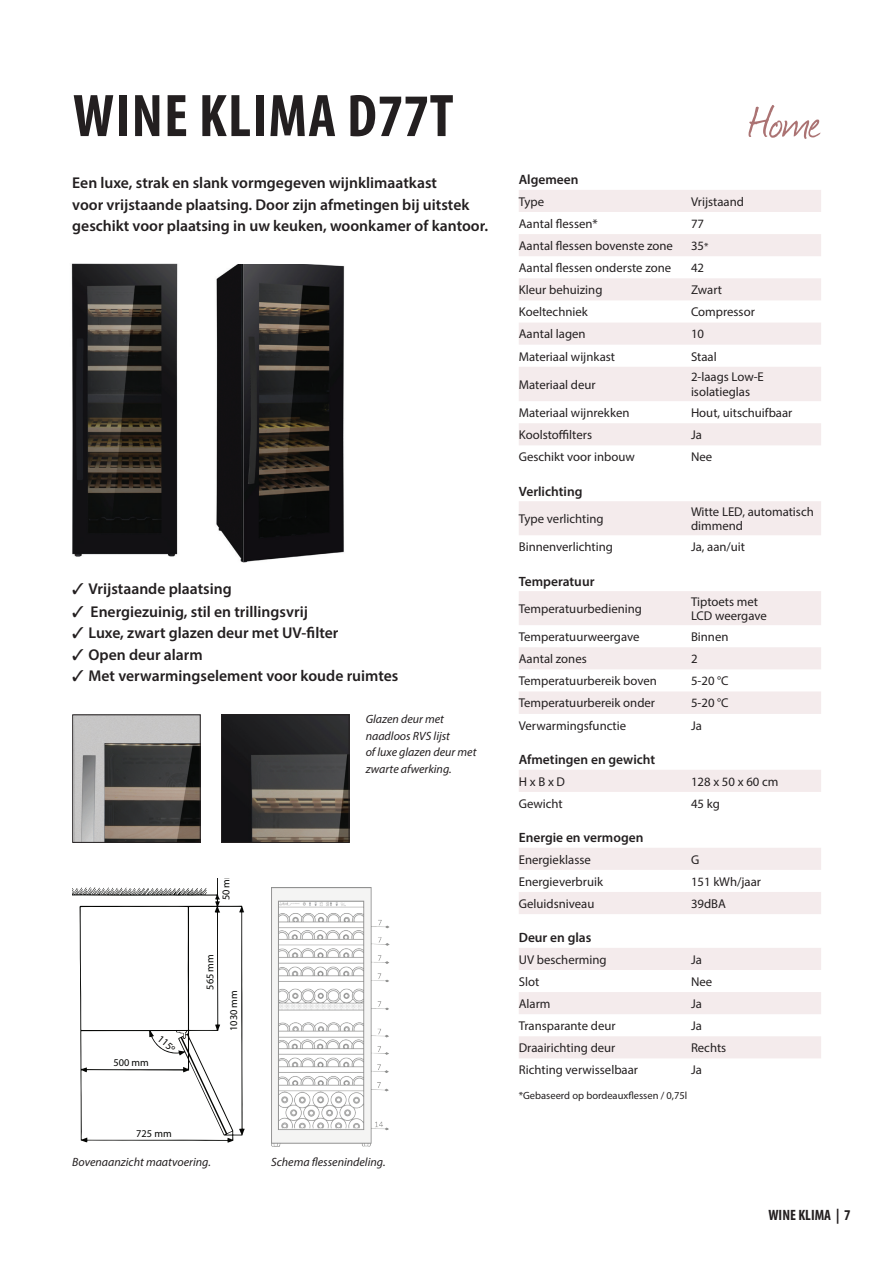
<style>
.page{position:relative;width:893px;height:1263px;background:#fff}
.page>*{position:absolute;margin:0;border:0;box-sizing:border-box;transform-origin:0 0}
.t1{font:700 condensed 60.6px "Myriad Pro";letter-spacing:.02em;color:#231f20}
.t2{font:51.75px "Journal";color:#ab7373}
.t3{font:600 15.6px/21.5px "Myriad Pro";color:#231f20}
.t4{font:700 condensed 15px "Myriad Pro";color:#231f20}
.t5{font:600 13.5px "Myriad Pro";color:#231f20}
.t6{font:12.75px/14.9px "Myriad Pro";color:#231f20}
.t7{font:italic 12px/16.5px "Myriad Pro";color:#231f20}
.t8{font:10.5px "Myriad Pro";color:#231f20}
.t9{font:10.35px "Myriad Pro";color:#040503}
.s1{font-size:10.5px}
</style>
<div class="page">
<svg style="left:519px;top:190px;width:302px;height:255px;fill:#f4ebec"></svg>
<div style="left:519px;top:501px;width:302px;height:34px;background:#f4ebec"></div>
<svg style="left:519px;top:591px;width:302px;height:123px"></svg>
<div style="left:519px;top:770px;width:302px;height:22px;background:#f4ebec"></div>
<svg style="left:519px;top:848px;width:302px;height:66px"></svg>
<svg style="left:519px;top:948px;width:302px;height:110px"></svg>
<img style="left:71px;top:264px;width:107px;height:292px">
<img style="left:216px;top:264px;width:129px;height:299px">
<img style="left:272px;top:887px;width:117px;height:259px">
<svg style="left:72px;top:878px;width:173px;height:265px"></svg>
<img style="left:74px;top:716px;width:125px;height:125px">
<div style="left:72px;top:714px;width:129px;height:129px;border:1px solid #231f20"></div>
<img style="left:223px;top:716px;width:124px;height:125px">
<div style="left:221px;top:714px;width:128px;height:129px;border:1px solid #231f20"></div>
<h1 class="t1" style="left:73px;top:78px;width:382px">WINE KLIMA D77T</h1>
<p class="t3" style="left:72px;top:172px;width:417px">Een luxe, strak en slank vormgegeven wijnklimaatkast<br>voor vrijstaande plaatsing. Door zijn afmetingen bij uitstek geschikt voor plaatsing in uw keuken, woonkamer of kantoor.</p>
<p class="t3" style="left:72px;top:578px;width:161px">✓ Vrijstaande plaatsing</p>
<p class="t3" style="left:72px;top:600px;width:237px">✓ Energiezuinig, stil en trillingsvrij</p>
<p class="t3" style="left:72px;top:622px;width:268px">✓ Luxe, zwart glazen deur met UV-filter</p>
<p class="t3" style="left:72px;top:643px;width:132px">✓ Open deur alarm</p>
<p class="t3" style="left:72px;top:665px;width:328px">✓ Met verwarmingselement voor koude ruimtes</p>
<p class="t9" style="left:113px;top:1056px;width:37px">500 mm</p>
<p class="t9" style="left:163px;top:1032px;width:21px;rotate:40deg">115º</p>
<p class="t9" style="left:136px;top:1127px;width:37px">725 mm</p>
<p class="t9" style="left:220px;top:900px;width:32px;rotate:-90deg">50 mm</p>
<p class="t9" style="left:204px;top:990px;width:37px;rotate:-90deg">565 mm</p>
<p class="t9" style="left:227px;top:1031px;width:42px;rotate:-90deg">1030 mm</p>
<p class="t7" style="left:366px;top:711px;width:112px">Glazen deur met naadloos RVS lijst<br>of luxe glazen deur met zwarte afwerking.</p>
<p class="t7" style="left:72px;top:1153px;width:140px">Bovenaanzicht maatvoering.</p>
<p class="t7" style="left:271px;top:1153px;width:116px">Schema flessenindeling.</p>
<h2 class="t2" style="left:749px;top:87px;width:73px">Home</h2>
<p class="t5" style="left:519px;top:171px;width:61px">Algemeen</p>
<p class="t6" style="left:519px;top:194px;width:27px">Type</p>
<p class="t6" style="left:691px;top:194px;width:55px">Vrijstaand</p>
<p class="t6" style="left:519px;top:216px;width:81px">Aantal flessen*</p>
<p class="t6" style="left:691px;top:216px;width:15px">77</p>
<p class="t6" style="left:519px;top:238px;width:156px">Aantal flessen bovenste zone</p>
<p class="t6" style="left:691px;top:238px;width:19px">35<span class="s1">*</span></p>
<p class="t6" style="left:519px;top:260px;width:154px">Aantal flessen onderste zone</p>
<p class="t6" style="left:691px;top:260px;width:15px">42</p>
<p class="t6" style="left:519px;top:282px;width:85px">Kleur behuizing</p>
<p class="t6" style="left:691px;top:282px;width:33px">Zwart</p>
<p class="t6" style="left:519px;top:304px;width:71px">Koeltechniek</p>
<p class="t6" style="left:691px;top:304px;width:65px">Compressor</p>
<p class="t6" style="left:519px;top:326px;width:68px">Aantal lagen</p>
<p class="t6" style="left:691px;top:326px;width:15px">10</p>
<p class="t6" style="left:519px;top:349px;width:98px">Materiaal wijnkast</p>
<p class="t6" style="left:691px;top:349px;width:27px">Staal</p>
<p class="t6" style="left:519px;top:377px;width:78px">Materiaal deur</p>
<p class="t6" style="left:691px;top:369px;width:74px">2-laags Low-E isolatieglas</p>
<p class="t6" style="left:519px;top:405px;width:112px">Materiaal wijnrekken</p>
<p class="t6" style="left:691px;top:405px;width:103px">Hout, uitschuifbaar</p>
<p class="t6" style="left:519px;top:427px;width:75px">Koolstoffilters</p>
<p class="t6" style="left:691px;top:427px;width:12px">Ja</p>
<p class="t6" style="left:519px;top:449px;width:118px">Geschikt voor inbouw</p>
<p class="t6" style="left:691px;top:449px;width:23px">Nee</p>
<p class="t5" style="left:519px;top:483px;width:65px">Verlichting</p>
<p class="t6" style="left:519px;top:511px;width:86px">Type verlichting</p>
<p class="t6" style="left:691px;top:504px;width:124px">Witte LED, automatisch dimmend</p>
<p class="t6" style="left:519px;top:539px;width:96px">Binnenverlichting</p>
<p class="t6" style="left:691px;top:539px;width:56px">Ja, aan/uit</p>
<p class="t5" style="left:519px;top:573px;width:77px">Temperatuur</p>
<p class="t6" style="left:519px;top:601px;width:125px">Temperatuurbediening</p>
<p class="t6" style="left:691px;top:594px;width:77px">Tiptoets met<br>LCD weergave</p>
<p class="t6" style="left:519px;top:629px;width:122px">Temperatuurweergave</p>
<p class="t6" style="left:691px;top:629px;width:39px">Binnen</p>
<p class="t6" style="left:519px;top:651px;width:69px">Aantal zones</p>
<p class="t6" style="left:691px;top:651px;width:8px">2</p>
<p class="t6" style="left:519px;top:673px;width:140px">Temperatuurbereik boven</p>
<p class="t6" style="left:691px;top:673px;width:39px">5-20 °C</p>
<p class="t6" style="left:519px;top:696px;width:138px">Temperatuurbereik onder</p>
<p class="t6" style="left:691px;top:696px;width:39px">5-20 °C</p>
<p class="t6" style="left:519px;top:718px;width:109px">Verwarmingsfunctie</p>
<p class="t6" style="left:691px;top:718px;width:12px">Ja</p>
<p class="t5" style="left:519px;top:751px;width:138px">Afmetingen en gewicht</p>
<p class="t6" style="left:519px;top:774px;width:48px">H x B x D</p>
<p class="t6" style="left:691px;top:774px;width:89px">128 x 50 x 60 cm</p>
<p class="t6" style="left:519px;top:796px;width:46px">Gewicht</p>
<p class="t6" style="left:691px;top:796px;width:30px">45 kg</p>
<p class="t5" style="left:519px;top:829px;width:126px">Energie en vermogen</p>
<p class="t6" style="left:519px;top:852px;width:74px">Energieklasse</p>
<p class="t6" style="left:691px;top:852px;width:10px">G</p>
<p class="t6" style="left:519px;top:874px;width:86px">Energieverbruik</p>
<p class="t6" style="left:691px;top:874px;width:72px">151 kWh/jaar</p>
<p class="t6" style="left:519px;top:896px;width:77px">Geluidsniveau</p>
<p class="t6" style="left:691px;top:896px;width:36px">39dBA</p>
<p class="t5" style="left:519px;top:929px;width:74px">Deur en glas</p>
<p class="t6" style="left:519px;top:952px;width:89px">UV bescherming</p>
<p class="t6" style="left:691px;top:952px;width:12px">Ja</p>
<p class="t6" style="left:519px;top:974px;width:22px">Slot</p>
<p class="t6" style="left:691px;top:974px;width:23px">Nee</p>
<p class="t6" style="left:519px;top:996px;width:33px">Alarm</p>
<p class="t6" style="left:691px;top:996px;width:12px">Ja</p>
<p class="t6" style="left:519px;top:1018px;width:98px">Transparante deur</p>
<p class="t6" style="left:691px;top:1018px;width:12px">Ja</p>
<p class="t6" style="left:519px;top:1040px;width:98px">Draairichting deur</p>
<p class="t6" style="left:691px;top:1040px;width:37px">Rechts</p>
<p class="t6" style="left:519px;top:1062px;width:121px">Richting verwisselbaar</p>
<p class="t6" style="left:691px;top:1062px;width:12px">Ja</p>
<p class="t8" style="left:519px;top:1089px;width:170px">*Gebaseerd op bordeauxflessen / 0,75l</p>
<p class="t4" style="left:768px;top:1206px;width:83px">WINE KLIMA | 7</p>
</div>
